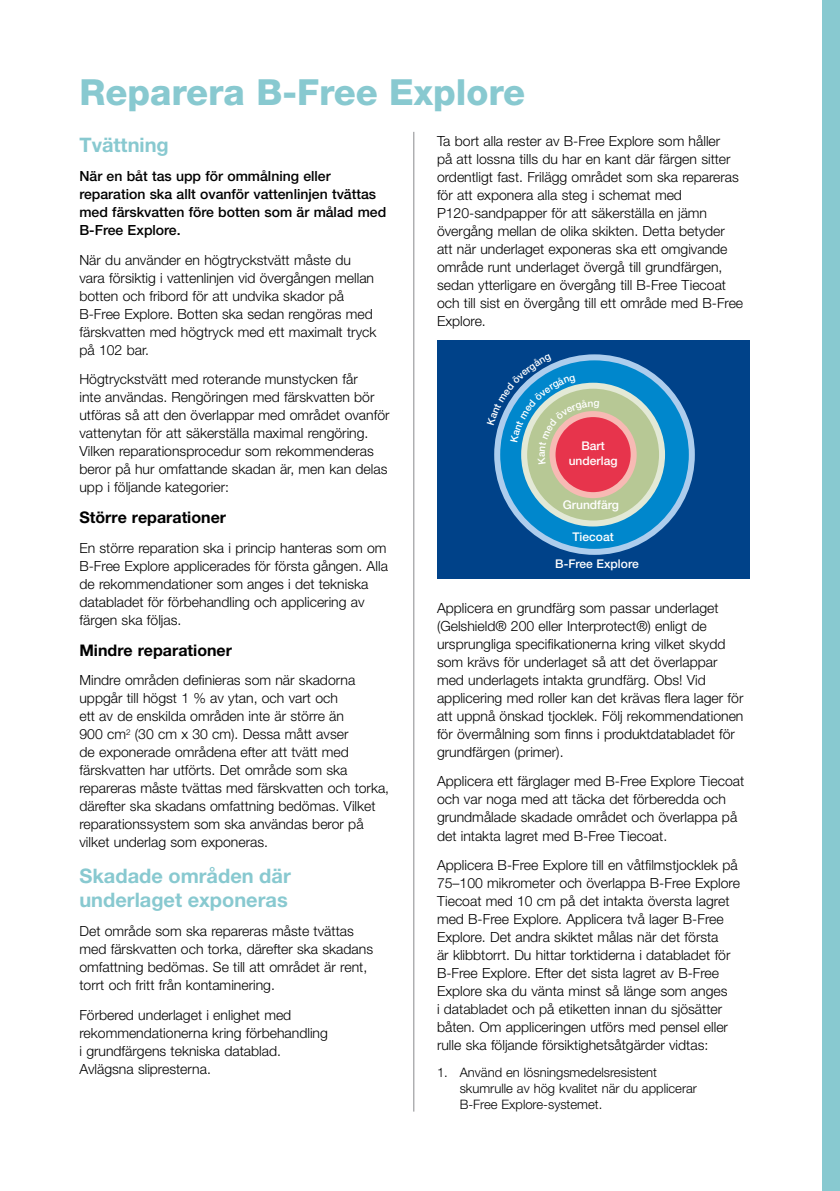
<style>
.page{position:relative;width:840px;height:1191px;background:#fff}
.page>*{position:absolute;margin:0;border:0;box-sizing:border-box;transform-origin:0 0}
.t1{font:800 36px "Helvetica Neue LT Pro";color:#88c9d0}
.t2{font:700 20px/24px "Helvetica Neue LT Pro";color:#88c9d0}
.t3{font:700 16px "Helvetica Neue LT Pro";color:#000}
.t4{font:300 14px/18px "Helvetica Neue LT Pro";color:#000}
.t5{font:500 14px/18px "Helvetica Neue LT Pro";color:#000}
.t6{font:300 13px/16px "Helvetica Neue LT Pro";color:#000}
.t7{font:500 12px/14.4px "Helvetica Neue LT Pro";color:#fff;text-align:center}
</style>
<div class="page">
<div style="left:437px;top:340px;width:311px;height:238px;background:#004289"></div>
<svg style="left:497px;top:357px;width:194px;height:195px;background:#1e93cf"></svg>
<div style="left:494px;top:354px;width:200px;height:201px;border:6px solid #adcded;border-radius:50%"></div>
<div style="left:524px;top:386px;width:137px;height:137px;background:#b7c895;border-radius:50%"></div>
<div style="left:521px;top:383px;width:143px;height:143px;border:6px solid #e3e9d6;border-radius:50%"></div>
<div style="left:552px;top:414px;width:81px;height:81px;background:#e7344c;border-radius:50%"></div>
<div style="left:549px;top:411px;width:87px;height:87px;border:6px solid #f7bab4;border-radius:50%"></div>
<hr style="left:413px;top:132px;width:1px;height:979px;background:#898a8d">
<div style="left:822px;top:0;width:17px;height:1191px;background:#88c9d0"></div>
<svg style="left:494px;top:354px;width:104px;height:110px"></svg>
<h1 class="t1" style="left:79px;top:71px;width:447px">Reparera B-Free Explore</h1>
<h2 class="t2" style="left:79px;top:132px;width:91px">Tvättning</h2>
<p class="t5" style="left:79px;top:167px;width:308px">När en båt tas upp för ommålning eller reparation ska allt ovanför vattenlinjen tvättas med färskvatten före botten som är målad med B-Free Explore.</p>
<p class="t4" style="left:79px;top:250px;width:298px">När du använder en högtryckstvätt måste du vara försiktig i vattenlinjen vid övergången mellan botten och fribord för att undvika skador på B-Free Explore. Botten ska sedan rengöras med färskvatten med högtryck med ett maximalt tryck på 102 bar.</p>
<p class="t4" style="left:79px;top:370px;width:311px">Högtryckstvätt med roterande munstycken får<br>inte användas. Rengöringen med färskvatten bör utföras så att den överlappar med området ovanför vattenytan för att säkerställa maximal rengöring.<br>Vilken reparationsprocedur som rekommenderas beror på hur omfattande skadan är, men kan delas upp i följande kategorier:</p>
<p class="t3" style="left:79px;top:508px;width:148px">Större reparationer</p>
<p class="t4" style="left:79px;top:538px;width:310px">En större reparation ska i princip hanteras som om B-Free Explore applicerades för första gången. Alla de rekommendationer som anges i det tekniska databladet för förbehandling och applicering av färgen ska följas.</p>
<p class="t3" style="left:79px;top:640px;width:154px">Mindre reparationer</p>
<p class="t4" style="left:79px;top:671px;width:311px">Mindre områden definieras som när skadorna uppgår till högst 1 % av ytan, och vart och<br>ett av de enskilda områden inte är större än<br>900 cm<sup>2</sup> (30 cm x 30 cm). Dessa mått avser<br>de exponerade områdena efter att tvätt med färskvatten har utförts. Det område som ska repareras måste tvättas med färskvatten och torka, därefter ska skadans omfattning bedömas. Vilket reparationssystem som ska användas beror på vilket underlag som exponeras.</p>
<h2 class="t2" style="left:79px;top:863px;width:213px">Skadade områden där underlaget exponeras</h2>
<p class="t4" style="left:79px;top:922px;width:295px">Det område som ska repareras måste tvättas med färskvatten och torka, därefter ska skadans omfattning bedömas. Se till att området är rent, torrt och fritt från kontaminering.</p>
<p class="t4" style="left:79px;top:1005px;width:250px">Förbered underlaget i enlighet med rekommendationerna kring förbehandling i grundfärgens tekniska datablad.<br>Avlägsna slipresterna.</p>
<p class="t4" style="left:437px;top:132px;width:307px">Ta bort alla rester av B-Free Explore som håller<br>på att lossna tills du har en kant där färgen sitter ordentligt fast. Frilägg området som ska repareras för att exponera alla steg i schemat med P120-sandpapper för att säkerställa en jämn övergång mellan de olika skikten. Detta betyder att när underlaget exponeras ska ett omgivande område runt underlaget övergå till grundfärgen, sedan ytterligare en övergång till B-Free Tiecoat och till sist en övergång till ett område med B-Free Explore.</p>
<p class="t7" style="left:568px;top:439px;width:50px">Bart underlag</p>
<p class="t7" style="left:562px;top:497px;width:58px">Grundfärg</p>
<p class="t7" style="left:572px;top:530px;width:43px">Tiecoat</p>
<p class="t7" style="left:555px;top:556px;width:85px">B-Free Explore</p>
<p class="t4" style="left:437px;top:599px;width:308px">Applicera en grundfärg som passar underlaget (Gelshield® 200 eller Interprotect®) enligt de ursprungliga specifikationerna kring vilket skydd som krävs för underlaget så att det överlappar med underlagets intakta grundfärg. Obs! Vid applicering med roller kan det krävas flera lager för att uppnå önskad tjocklek. Följ rekommendationen för övermålning som finns i produktdatabladet för grundfärgen (primer).</p>
<p class="t4" style="left:437px;top:772px;width:308px">Applicera ett färglager med B-Free Explore Tiecoat och var noga med att täcka det förberedda och grundmålade skadade området och överlappa på det intakta lagret med B-Free Tiecoat.</p>
<p class="t4" style="left:437px;top:855px;width:304px">Applicera B-Free Explore till en våtfilmstjocklek på 75–100 mikrometer och överlappa B-Free Explore Tiecoat med 10 cm på det intakta översta lagret med B-Free Explore. Applicera två lager B-Free Explore. Det andra skiktet målas när det första<br>är klibbtorrt. Du hittar torktiderna i databladet för B-Free Explore. Efter det sista lagret av B-Free Explore ska du vänta minst så länge som anges<br>i databladet och på etiketten innan du sjösätter båten. Om appliceringen utförs med pensel eller rulle ska följande försiktighetsåtgärder vidtas:</p>
<p class="t6" style="left:459px;top:1064px;width:238px;text-indent:-23px">1. Använd en lösningsmedelsresistent skumrulle av hög kvalitet när du applicerar<br>B-Free Explore‑systemet.</p>
</div>
